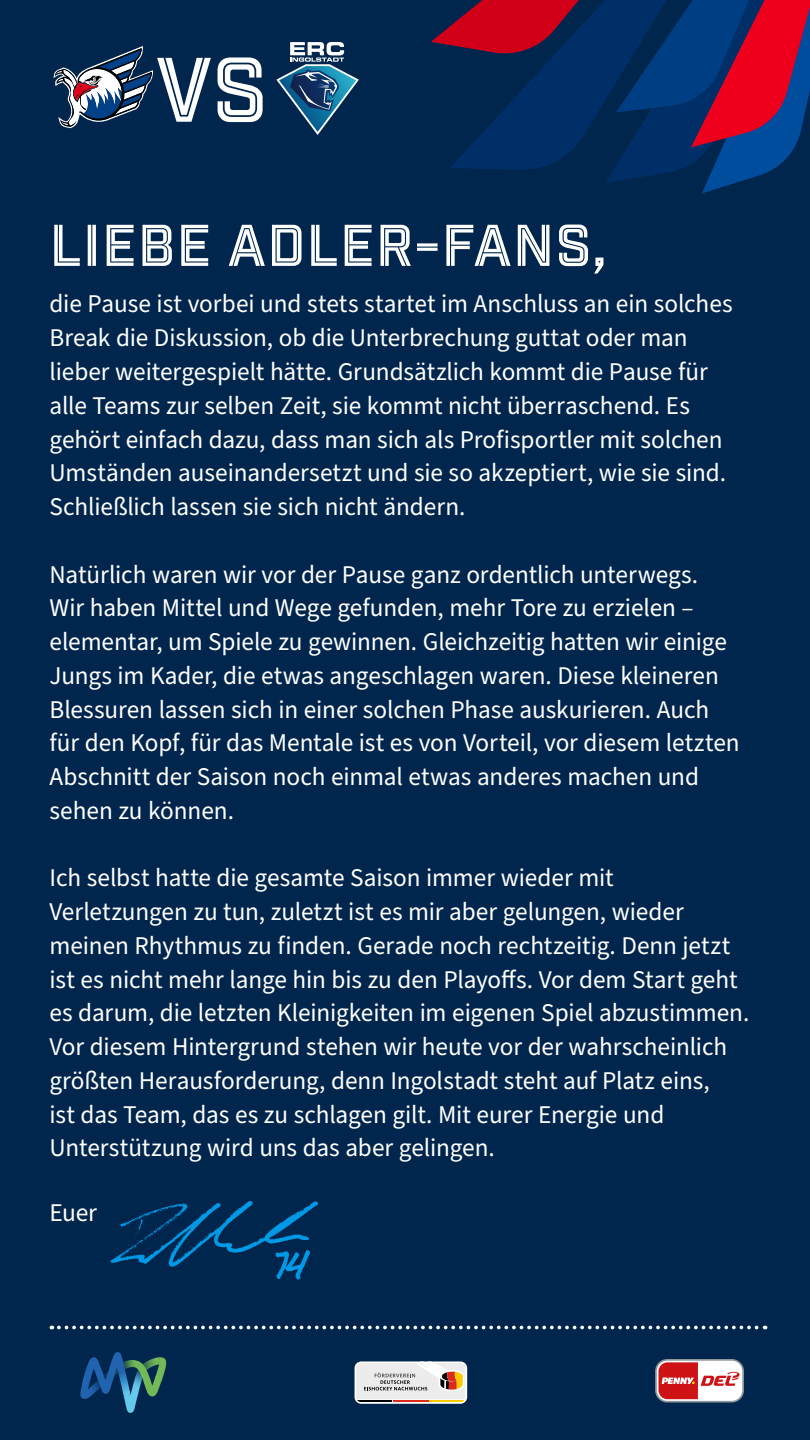
<style>
.page{position:relative;width:810px;height:1440px;background:#00264d}
.page>*{position:absolute;margin:0;border:0;box-sizing:border-box;transform-origin:0 0}
.t1{font:88.72px "Industry Inc Cutline";color:#fff}
.t2{font:57.07px "Industry Inc Cutline";letter-spacing:.03em;color:#fff}
.Vorwort1{font:25.5px/33.8px "Source Sans Pro";letter-spacing:-.005em;color:#fff}
</style>
<div class="page">
<svg style="left:431px;top:0;width:379px;height:193px"></svg>
<svg style="left:655px;top:1359px;width:89px;height:44px"></svg>
<svg style="left:657px;top:1361px;width:85px;height:40px"></svg>
<svg style="left:658px;top:1362px;width:82px;height:37px;background:#e58889"></svg>
<div style="left:355px;top:1361px;width:112px;height:43px;background:#f8f8f8;border-radius:7px"></div>
<hr style="left:356px;top:1400px;width:36px;height:2px;background:#000">
<hr style="left:393px;top:1400px;width:36px;height:2px;background:#dd2a1b">
<hr style="left:429px;top:1400px;width:36px;height:2px;background:#fdc900">
<svg style="left:356px;top:1362px;width:110px;height:37px"></svg>
<svg style="left:80px;top:1352px;width:86px;height:61px"></svg>
<svg style="left:53px;top:46px;width:101px;height:82px"></svg>
<svg style="left:59px;top:1326px;width:707px;height:3px"></svg>
<img style="left:110px;top:1201px;width:208px;height:79px">
<svg style="left:276px;top:42px;width:83px;height:93px"></svg>
<p class="t1" style="left:156px;top:37px;width:114px">VS</p>
<p class="t2" style="left:50px;top:211px;width:558px">LIEBE ADLER-FANS,</p>
<p class="Vorwort1" style="left:50px;top:288px;width:685px">die Pause ist vorbei und stets startet im Anschluss an ein solches Break die Diskussion, ob die Unterbrechung guttat oder man lieber weitergespielt hätte. Grundsätzlich kommt die Pause für alle Teams zur selben Zeit, sie kommt nicht überraschend. Es gehört einfach dazu, dass man sich als Profisportler mit solchen Umständen auseinandersetzt und sie so akzeptiert, wie sie sind.<br>Schließlich lassen sie sich nicht ändern.</p>
<p class="Vorwort1" style="left:50px;top:558px;width:692px">Natürlich waren wir vor der Pause ganz ordentlich unterwegs.<br>Wir haben Mittel und Wege gefunden, mehr Tore zu erzielen – elementar, um Spiele zu gewinnen. Gleichzeitig hatten wir einige Jungs im Kader, die etwas angeschlagen waren. Diese kleineren Blessuren lassen sich in einer solchen Phase auskurieren. Auch für den Kopf, für das Mentale ist es von Vorteil, vor diesem letzten Abschnitt der Saison noch einmal etwas anderes machen und sehen zu können.</p>
<p class="Vorwort1" style="left:50px;top:862px;width:701px">Ich selbst hatte die gesamte Saison immer wieder mit Verletzungen zu tun, zuletzt ist es mir aber gelungen, wieder meinen Rhythmus zu finden. Gerade noch rechtzeitig. Denn jetzt ist es nicht mehr lange hin bis zu den Playoffs. Vor dem Start geht es darum, die letzten Kleinigkeiten im eigenen Spiel abzustimmen.<br>Vor diesem Hintergrund stehen wir heute vor der wahrscheinlich größten Herausforderung, denn Ingolstadt steht auf Platz eins,<br>ist das Team, das es zu schlagen gilt. Mit eurer Energie und Unterstützung wird uns das aber gelingen.</p>
<p class="Vorwort1" style="left:49px;top:1196px;width:49px">Euer</p>
</div>
